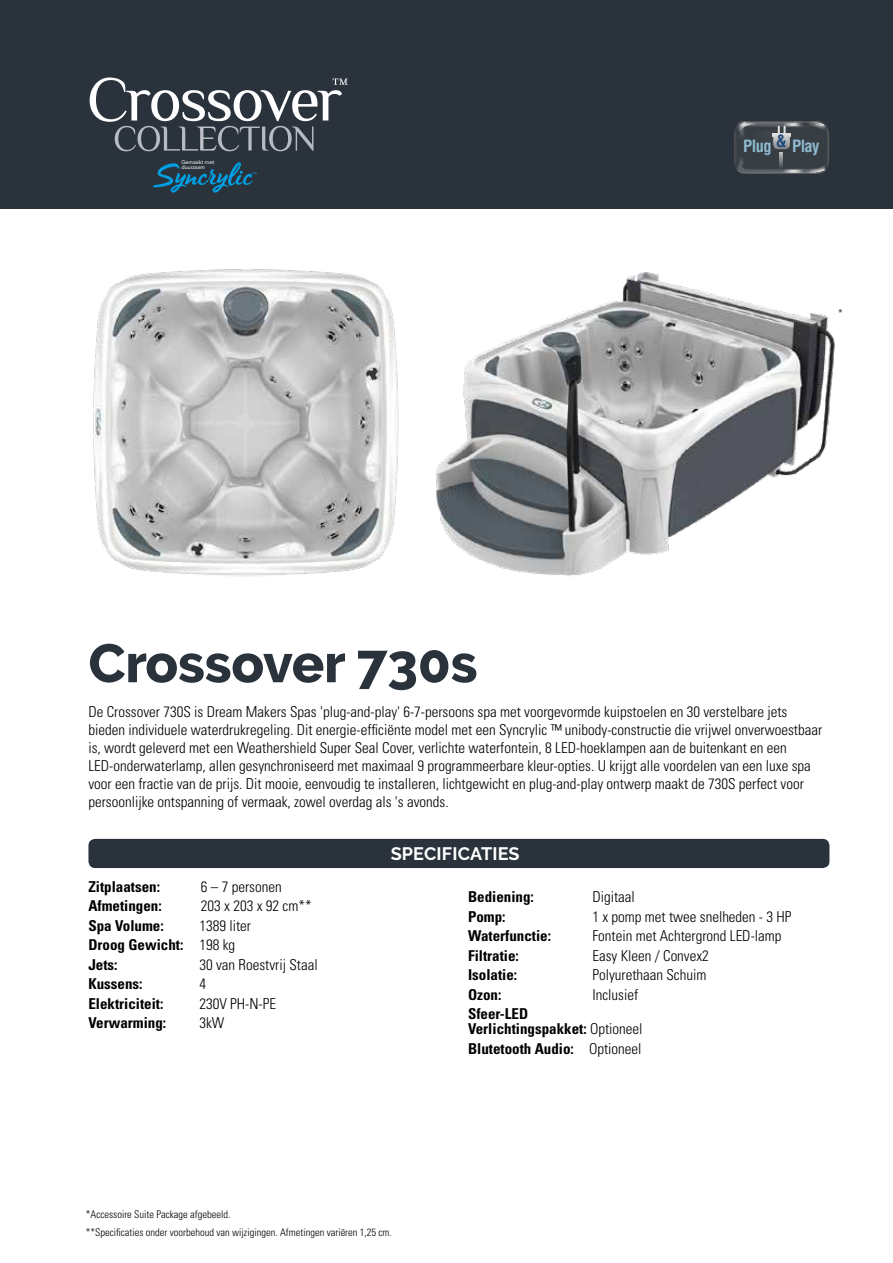
<style>
.page{position:relative;width:893px;height:1263px;background:#fff}
.page>*{position:absolute;margin:0;border:0;box-sizing:border-box;transform-origin:0 0}
.t1{font:800 54px "Raleway";letter-spacing:-.005em;color:#2a333b}
.t2{font:700 18px "Raleway";letter-spacing:.01em;color:#fff}
.t3{font:700 condensed 16.5px "Helvetica LT Std";letter-spacing:-.04em;color:#9bd4f0}
.t4{font:300 condensed 15px/18px "Univers";color:#000}
.t5{font:700 condensed 15px/19.5px "Univers";color:#000}
.t6{font:300 condensed 10.5px/18px "Univers";color:#000}
.t7{font:5.4px/5.4px "Avenir";color:#fff}
.s1{font-weight:300}
</style>
<div class="page">
<div style="left:0;top:0;width:893px;height:208px;background:#2a333b"></div>
<svg style="left:153px;top:162px;width:104px;height:31px"></svg>
<div style="left:88px;top:839px;width:741px;height:29px;background:#2a333b;border-radius:7px"></div>
<svg style="left:90px;top:78px;width:258px;height:73px"></svg>
<svg style="left:734px;top:121px;width:95px;height:53px"></svg>
<img style="left:435px;top:272px;width:400px;height:305px">
<img style="left:93px;top:269px;width:306px;height:308px">
<p class="t7" style="left:181px;top:159px;width:35px">Gemaakt met duurzaam</p>
<p class="t3" style="left:743px;top:135px;width:78px">Plug <sup>&amp;</sup> Play</p>
<p class="t6" style="left:838px;top:305px;width:6px">*</p>
<h1 class="t1" style="left:88px;top:632px;width:391px">Crossover 730s</h1>
<p class="t4" style="left:88px;top:702px;width:735px">De Crossover 730S is Dream Makers Spas 'plug-and-play' 6-7-persoons spa met voorgevormde kuipstoelen en 30 verstelbare jets bieden individuele waterdrukregeling. Dit energie-efficiënte model met een Syncrylic ™ unibody-constructie die vrijwel onverwoestbaar is, wordt geleverd met een Weathershield Super Seal Cover, verlichte waterfontein, 8 LED-hoeklampen aan de buitenkant en een LED-onderwaterlamp, allen gesynchroniseerd met maximaal 9 programmeerbare kleur-opties. U krijgt alle voordelen van een luxe spa voor een fractie van de prijs. Dit mooie, eenvoudig te installeren, lichtgewicht en plug-and-play ontwerp maakt de 730S perfect voor persoonlijke ontspanning of vermaak, zowel overdag als 's avonds.</p>
<p class="t5" style="left:88px;top:877px;width:73px">Zitplaatsen:</p>
<p class="t4" style="left:201px;top:877px;width:82px">6 – 7 personen</p>
<p class="t5" style="left:88px;top:896px;width:75px">Afmetingen:</p>
<p class="t4" style="left:201px;top:897px;width:112px">203 x 203 x 92 cm**</p>
<p class="t5" style="left:88px;top:916px;width:77px">Spa Volume:</p>
<p class="t5" style="left:88px;top:916px;width:164px;text-indent:111px"><span class="s1">1389 liter<br></span>Droog Gewicht: <span class="s1">198 kg<br></span>Jets:</p>
<p class="t4" style="left:199px;top:955px;width:120px">30 van Roestvrij Staal</p>
<p class="t5" style="left:88px;top:974px;width:56px">Kussens:</p>
<p class="t4" style="left:199px;top:975px;width:8px">4</p>
<p class="t5" style="left:88px;top:994px;width:77px">Elektriciteit:</p>
<p class="t4" style="left:199px;top:994px;width:78px">230V PH-N-PE</p>
<p class="t5" style="left:88px;top:1013px;width:79px">Verwarming:</p>
<p class="t4" style="left:199px;top:1014px;width:26px">3kW</p>
<p class="t2" style="left:391px;top:843px;width:130px">SPECIFICATIES</p>
<p class="t5" style="left:468px;top:887px;width:67px">Bediening:</p>
<p class="t4" style="left:592px;top:888px;width:44px">Digitaal</p>
<p class="t5" style="left:468px;top:907px;width:39px">Pomp:</p>
<p class="t4" style="left:592px;top:907px;width:201px">1 x pomp met twee snelheden - 3 HP</p>
<p class="t5" style="left:468px;top:926px;width:85px">Waterfunctie:</p>
<p class="t4" style="left:592px;top:927px;width:191px">Fontein met Achtergrond LED-lamp</p>
<p class="t5" style="left:468px;top:946px;width:52px">Filtratie:</p>
<p class="t4" style="left:592px;top:946px;width:118px">Easy Kleen / Convex2</p>
<p class="t5" style="left:468px;top:965px;width:51px">Isolatie:</p>
<p class="t4" style="left:592px;top:966px;width:116px">Polyurethaan Schuim</p>
<p class="t5" style="left:468px;top:985px;width:35px">Ozon:</p>
<p class="t4" style="left:592px;top:985px;width:47px">Inclusief</p>
<p class="t5" style="left:468px;top:1006px;width:176px;line-height:15px">Sfeer-LED<br>Verlichtingspakket: <span class="s1">Optioneel</span></p>
<p class="t5" style="left:468px;top:1039px;width:175px">Blutetooth Audio: <span class="s1">Optioneel</span></p>
<p class="t6" style="left:86px;top:1205px;width:308px">*Accessoire Suite Package afgebeeld.<br>**Specificaties onder voorbehoud van wijzigingen. Afmetingen variëren 1,25 cm.</p>
</div>
